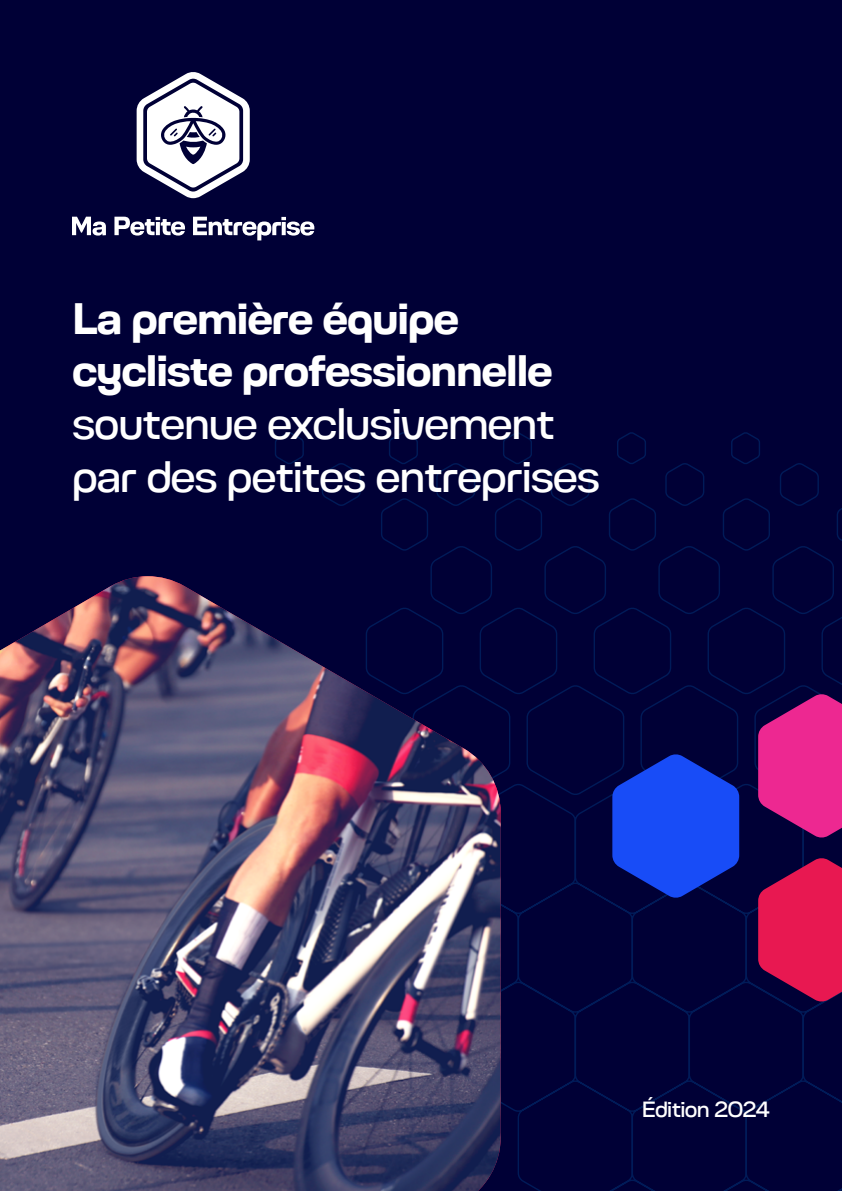
<style>
.page{position:relative;width:842px;height:1191px;background:#000036}
.page>*{position:absolute;margin:0;border:0;box-sizing:border-box;transform-origin:0 0}
.t1{font:44px/52.8px "Toroka";letter-spacing:-.025em;color:#fff}
.t2{font:700 44px/52.8px "Toroka";letter-spacing:-.025em;color:#fff}
.t3{font:22px "Toroka";letter-spacing:-.025em;color:#fff}
</style>
<div class="page">
<svg style="left:72px;top:217px;width:34px;height:18px"></svg>
<svg style="left:114px;top:217px;width:71px;height:18px"></svg>
<svg style="left:193px;top:217px;width:121px;height:23px"></svg>
<svg style="left:137px;top:72px;width:113px;height:126px"></svg>
<svg style="left:275px;top:432px;width:567px;height:759px"></svg>
<img style="left:0;top:576px;width:501px;height:615px">
<svg style="left:758px;top:693px;width:84px;height:145px"></svg>
<svg style="left:612px;top:754px;width:127px;height:144px"></svg>
<svg style="left:758px;top:857px;width:84px;height:145px"></svg>
<p class="t2" style="left:72px;top:287px;width:482px">La première équipe cycliste professionnelle</p>
<p class="t1" style="left:72px;top:393px;width:530px">soutenue exclusivement par des petites entreprises</p>
<p class="t3" style="left:642px;top:1092px;width:130px">Édition 2024</p>
</div>
